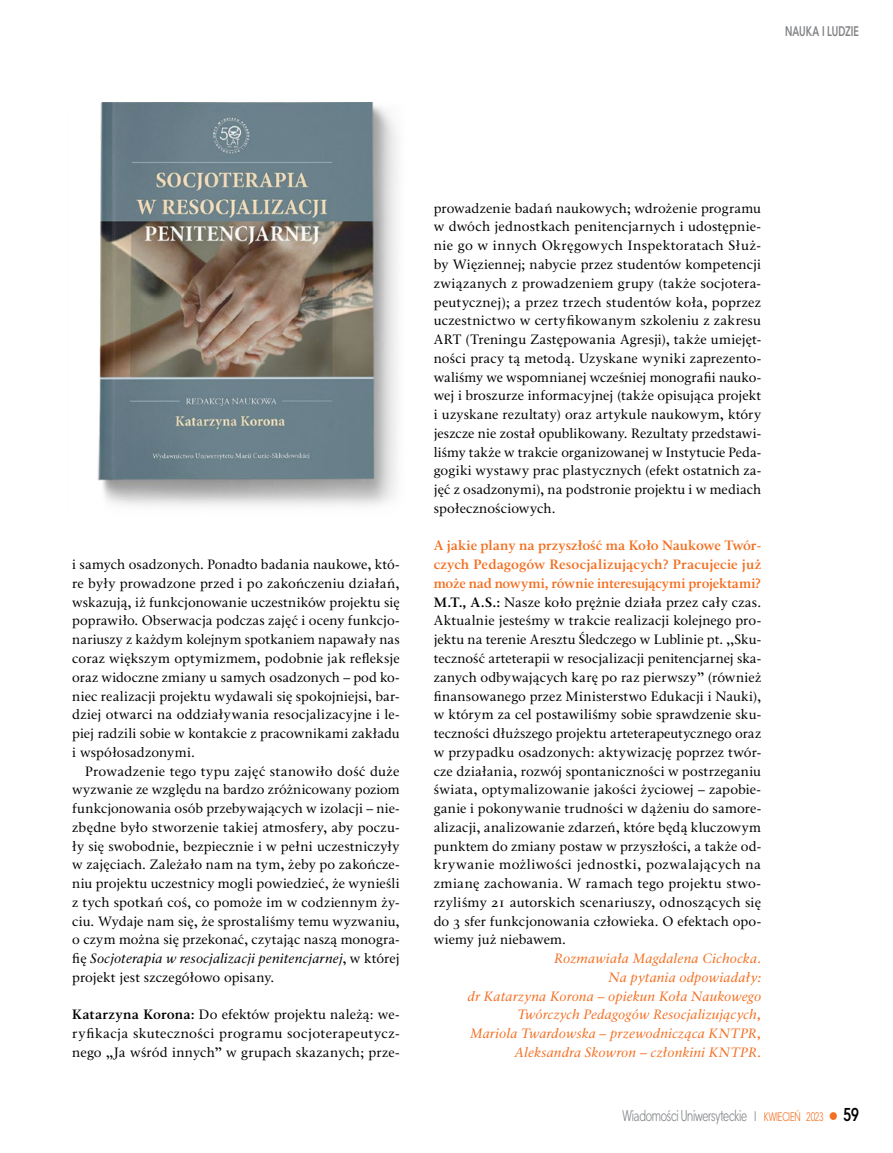
<style>
.page{position:relative;width:893px;height:1153px;background:#fff}
.page>*{position:absolute;margin:0;border:0;box-sizing:border-box;transform-origin:0 0}
.t1{font:15px "Straight Cnd EFN";letter-spacing:-.02em;color:#808285;scale:.92 1}
.t2{font:13.5px/18.8px "Classic EFN";letter-spacing:.005em;color:#000;text-align:justify}
.t3{font:italic 13.5px/18.8px "Classic EFN";letter-spacing:.01em;color:#f36f21;text-align:right}
.t4{font:700 13.5px "Straight Cnd EFN";letter-spacing:.01em;color:#808285;scale:.94 1}
.s1{font-style:italic}
.s2{font-weight:700}
.s3{font-weight:700;color:#f36f21}
.s4{font-size:13.5px}
.s5{font-size:12px;color:#f36f21}
.s6{color:#f36f21}
.s7{font-weight:700;font-size:18px;color:#000}
</style>
<div class="page">
<img style="left:97px;top:102px;width:301px;height:404px">
<p class="t4" style="left:785px;top:23px;width:80px">NAUKA i LUDZIE</p>
<p class="t2" style="left:72px;top:555px;width:329px">i samych osadzonych. Ponadto badania naukowe, któ&shy;re były prowadzone przed i po zakończeniu działań, wskazują, iż funkcjonowanie uczestników projektu się poprawiło. Obserwacja podczas zajęć i oceny funkcjo&shy;nariuszy z każdym kolejnym spotkaniem napawały nas coraz większym optymizmem, podobnie jak refleksje oraz widoczne zmiany u samych osadzonych – pod ko&shy;niec realizacji projektu wydawali się spokojniejsi, bar&shy;dziej otwarci na oddziaływania resocjalizacyjne i le&shy;piej radzili sobie w kontakcie z pracownikami zakładu i współosadzonymi.</p>
<p class="t2" style="left:72px;top:762px;width:329px;text-indent:13px">Prowadzenie tego typu zajęć stanowiło dość duże wyzwanie ze względu na bardzo zróżnicowany poziom funkcjonowania osób przebywających w izolacji – nie&shy;zbędne było stworzenie takiej atmosfery, aby poczu&shy;ły się swobodnie, bezpiecznie i w pełni uczestniczyły w zajęciach. Zależało nam na tym, żeby po zakończe&shy;niu projektu uczestnicy mogli powiedzieć, że wynieśli z tych spotkań coś, co pomoże im w codziennym ży&shy;ciu. Wydaje nam się, że sprostaliśmy temu wyzwaniu, o czym można się przekonać, czytając naszą monogra&shy;fię <span class="s1">Socjoterapia w resocjalizacji penitencjarnej</span>, w której projekt jest szczegółowo opisany.</p>
<p class="t2" style="left:72px;top:1005px;width:329px"><span class="s2">Katarzyna Korona:</span> Do efektów projektu należą: we&shy;ryfikacja skuteczności programu socjoterapeutycz&shy;nego „Ja wśród innych” w grupach skazanych; prze-</p>
<p class="t2" style="left:434px;top:199px;width:329px">prowadzenie badań naukowych; wdrożenie programu w dwóch jednostkach penitencjarnych i udostępnie&shy;nie go w innych Okręgowych Inspektoratach Służ&shy;by Więziennej; nabycie przez studentów kompetencji związanych z prowadzeniem grupy (także socjotera&shy;peutycznej); a przez trzech studentów koła, poprzez uczestnictwo w certyfikowanym szkoleniu z zakresu ART (Treningu Zastępowania Agresji), także umiejęt&shy;ności pracy tą metodą. Uzyskane wyniki zaprezento&shy;waliśmy we wspomnianej wcześniej monografii nauko&shy;wej i broszurze informacyjnej (także opisująca projekt i uzyskane rezultaty) oraz artykule naukowym, który jeszcze nie został opublikowany. Rezultaty przedstawi&shy;liśmy także w trakcie organizowanej w Instytucie Peda&shy;gogiki wystawy prac plastycznych (efekt ostatnich za&shy;jęć z osadzonymi), na podstronie projektu i w mediach społecznościowych.</p>
<p class="t2" style="left:434px;top:537px;width:329px"><span class="s3">A jakie plany na przyszłość ma Koło Naukowe Twór&shy;czych Pedagogów Resocjalizujących? Pracujecie już może nad nowymi, równie interesującymi projektami?<br></span><span class="s2">M.T., A.S.:</span> Nasze koło prężnie działa przez cały czas.<br>Aktualnie jesteśmy w trakcie realizacji kolejnego pro&shy;jektu na terenie Aresztu Śledczego w Lublinie pt. ,,Sku&shy;teczność arteterapii w resocjalizacji penitencjarnej ska&shy;zanych odbywających karę po raz pierwszy” (również finansowanego przez Ministerstwo Edukacji i Nauki), w którym za cel postawiliśmy sobie sprawdzenie sku&shy;teczności dłuższego projektu arteterapeutycznego oraz w przypadku osadzonych: aktywizację poprzez twór&shy;cze działania, rozwój spontaniczności w postrzeganiu świata, optymalizowanie jakości życiowej – zapobie&shy;ganie i pokonywanie trudności w dążeniu do samore&shy;alizacji, analizowanie zdarzeń, które będą kluczowym punktem do zmiany postaw w przyszłości, a także od&shy;krywanie możliwości jednostki, pozwalających na zmianę zachowania. W ramach tego projektu stwo&shy;rzyliśmy 21 autorskich scenariuszy, odnoszących się do 3 sfer funkcjonowania człowieka. O efektach opo&shy;wiemy już niebawem.</p>
<p class="t3" style="left:468px;top:949px;width:295px">Rozmawiała Magdalena Cichocka.<br>Na pytania odpowiadały:<br>dr Katarzyna Korona – opiekun Koła Naukowego Twórczych Pedagogów Resocjalizujących, Mariola Twardowska – przewodnicząca KNTPR, Aleksandra Skowron – członkini KNTPR.</p>
<p class="t1" style="left:623px;top:1106px;width:258px">Wiadomości Uniwersyteckie <span class="s4">I</span> <span class="s5">kwi ecień 2023</span> <span class="s6">●</span> <span class="s7">59</span></p>
</div>
